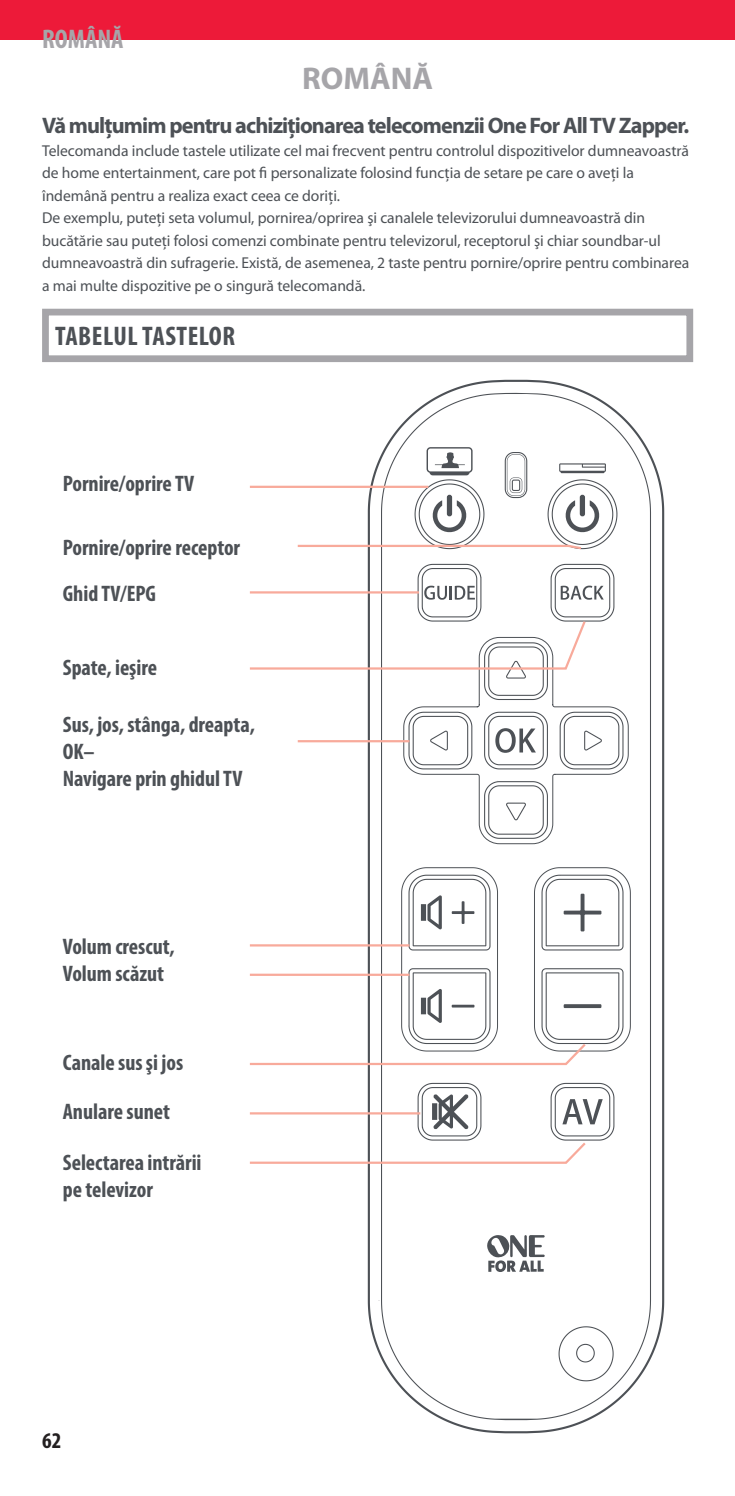
<style>
.page{position:relative;width:735px;height:1496px;background:#fff}
.page>*{position:absolute;margin:0;border:0;box-sizing:border-box;transform-origin:0 0}
.t1{font:700 31.5px "Myriad Pro";color:#a6a5a9}
.t2{font:700 condensed 27px "Myriad Pro";letter-spacing:.02em;color:#4d5156}
.t3{font:700 condensed 27px "Myriad Pro";color:#a6a5a9}
.t4{font:700 condensed 22.5px/27px "Myriad Pro";letter-spacing:-.005em;color:#4d5156}
.t5{font:700 22.5px "Myriad Pro";letter-spacing:-.04em;color:#4d5156}
.t6{font:700 condensed 22.5px "Myriad Pro";color:#231f20}
.t7{font:15.75px/22.5px "Myriad Pro";letter-spacing:-.005em;color:#4d5156}
</style>
<div class="page">
<div style="left:0;top:0;width:734px;height:40px;background:#ed1a39"></div>
<div style="left:42px;top:309px;width:651px;height:53px;border:7px solid #a6a5a9"></div>
<svg style="left:366px;top:379px;width:299px;height:1055px"></svg>
<svg style="left:486px;top:1235px;width:58px;height:37px"></svg>
<svg style="left:484px;top:712px;width:63px;height:57px"></svg>
<hr style="left:250px;top:486px;width:178px;height:2px;background:#f8aa9b">
<svg style="left:295px;top:447px;width:322px;height:104px"></svg>
<svg style="left:249px;top:867px;width:381px;height:199px"></svg>
<svg style="left:249px;top:1083px;width:365px;height:82px"></svg>
<svg style="left:249px;top:564px;width:365px;height:136px"></svg>
<hr style="left:250px;top:944px;width:159px;height:2px;background:#f8aa9b">
<hr style="left:250px;top:973px;width:159px;height:3px;background:#f8aa9b">
<hr style="left:250px;top:1112px;width:170px;height:2px;background:#f8aa9b">
<hr style="left:297px;top:740px;width:112px;height:2px;background:#f8aa9b">
<h2 class="t3" style="left:42px;top:22px;width:83px">ROMÂNĂ</h2>
<h1 class="t1" style="left:302px;top:61px;width:132px">ROMÂNĂ</h1>
<h3 class="t5" style="left:42px;top:113px;width:648px">Vă mulţumim pentru achiziţionarea telecomenzii One For All TV Zapper.</h3>
<p class="t7" style="left:42px;top:139px;width:648px">Telecomanda include tastele utilizate cel mai frecvent pentru controlul dispozitivelor dumneavoastră de home entertainment, care pot fi personalizate folosind funcţia de setare pe care o aveţi la îndemână pentru a realiza exact ceea ce doriţi.<br>De exemplu, puteţi seta volumul, pornirea/oprirea şi canalele televizorului dumneavoastră din bucătărie sau puteţi folosi comenzi combinate pentru televizorul, receptorul şi chiar soundbar-ul dumneavoastră din sufragerie. Există, de asemenea, 2 taste pentru pornire/oprire pentru combinarea a mai multe dispozitive pe o singură telecomandă.</p>
<h2 class="t2" style="left:55px;top:319px;width:181px">TABELUL TASTELOR</h2>
<h3 class="t4" style="left:63px;top:470px;width:133px">Pornire/oprire TV</h3>
<h3 class="t4" style="left:63px;top:524px;width:179px;line-height:45.9px">Pornire/oprire receptor<br>Ghid TV/EPG</h3>
<h3 class="t4" style="left:63px;top:653px;width:96px">Spate, ieşire</h3>
<h3 class="t4" style="left:63px;top:710px;width:193px">Sus, jos, stânga, dreapta,<br>OK–<br>Navigare prin ghidul TV</h3>
<h3 class="t4" style="left:63px;top:932px;width:113px">Volum crescut,<br>Volum scăzut</h3>
<h3 class="t4" style="left:63px;top:1049px;width:122px">Canale sus şi jos</h3>
<h3 class="t4" style="left:63px;top:1097px;width:109px">Anulare sunet</h3>
<h3 class="t4" style="left:63px;top:1149px;width:140px">Selectarea intrării pe televizor</h3>
<h3 class="t6" style="left:42px;top:1426px;width:21px">62</h3>
</div>
